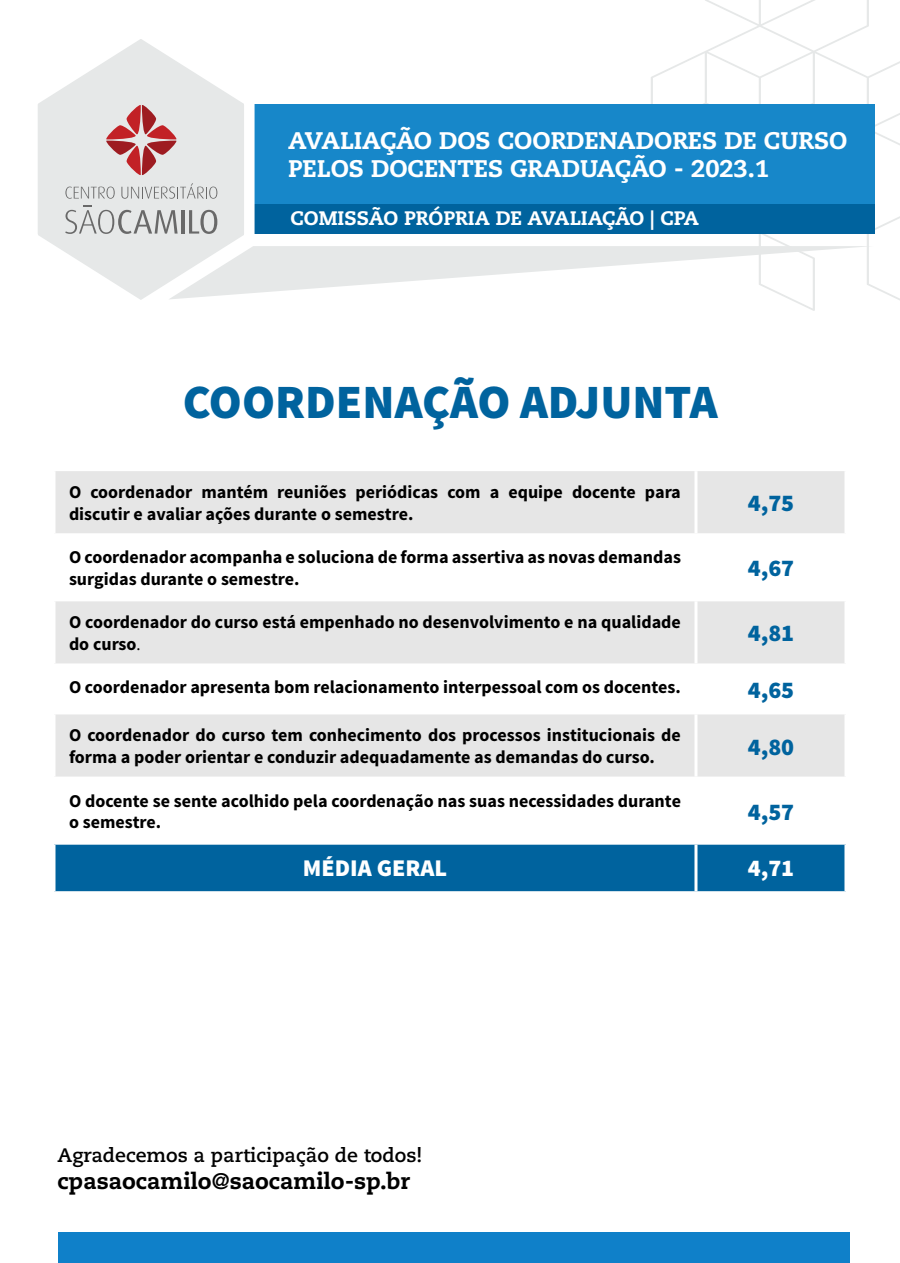
<style>
.page{position:relative;width:900px;height:1263px;background:#fff}
.page>*{position:absolute;margin:0;border:0;box-sizing:border-box;transform-origin:0 0}
.t1{font:47.85px "Source Sans Variable";color:#00639e}
.t2{font:800 24px/28.5px "Caecilia LT Std";color:#fff}
.t3{font:900 24px "Source Sans Pro";color:#00639e}
.t4{font:900 24px "Source Sans Pro";color:#fff}
.t5{font:800 22.5px "Caecilia LT Std";color:#000}
.t6{font:700 19.5px "Caecilia LT Std";color:#000}
.t7{font:800 19.5px "Caecilia LT Std";color:#fff}
.t8{font:700 18px/21.6px "Source Sans Pro";color:#000}
.s1{font-family:"Minion Pro";font-weight:400}
</style>
<div class="page">
<svg style="left:651px;top:0;width:249px;height:311px"></svg>
<div style="left:141px;top:104px;width:734px;height:116px;background:#1787c9"></div>
<div style="left:224px;top:205px;width:651px;height:29px;background:#00639e"></div>
<svg style="left:38px;top:39px;width:222px;height:261px"></svg>
<svg style="left:65px;top:206px;width:113px;height:28px;background:#c8caca"></svg>
<hr style="left:181px;top:210px;width:3px;height:24px;background:#696969">
<svg style="left:189px;top:210px;width:28px;height:24px"></svg>
<svg style="left:65px;top:102px;width:152px;height:97px;background:#dbc8c9"></svg>
<svg style="left:168px;top:246px;width:705px;height:53px"></svg>
<div style="left:58px;top:1232px;width:792px;height:31px;background:#0f80c9"></div>
<div style="left:56px;top:471px;width:788px;height:62px;background:#e6e6e6"></div>
<svg style="left:56px;top:601px;width:788px;height:175px;fill:#e6e6e6"></svg>
<div style="left:56px;top:845px;width:788px;height:46px;background:#00639e"></div>
<svg style="left:55px;top:471px;width:1px;height:62px"></svg>
<hr style="left:694px;top:471px;width:4px;height:62px;background:#f6f6f6">
<svg style="left:844px;top:471px;width:1px;height:62px"></svg>
<svg style="left:55px;top:601px;width:1px;height:62px"></svg>
<hr style="left:694px;top:601px;width:4px;height:62px;background:#f6f6f6">
<svg style="left:844px;top:601px;width:1px;height:62px"></svg>
<svg style="left:55px;top:715px;width:1px;height:61px"></svg>
<hr style="left:694px;top:714px;width:4px;height:62px;background:#f6f6f6">
<svg style="left:844px;top:715px;width:1px;height:61px"></svg>
<svg style="left:55px;top:845px;width:1px;height:46px"></svg>
<svg style="left:694px;top:845px;width:4px;height:46px"></svg>
<svg style="left:844px;top:845px;width:1px;height:46px"></svg>
<hr style="left:52px;top:663px;width:644px;height:3px;background:#fff">
<hr style="left:52px;top:711px;width:644px;height:3px;background:#fff">
<hr style="left:696px;top:663px;width:152px;height:3px;background:#fff">
<hr style="left:694px;top:666px;width:4px;height:45px;background:#fff">
<hr style="left:696px;top:711px;width:152px;height:3px;background:#fff">
<h2 class="t2" style="left:288px;top:126px;width:561px">AVALIAÇÃO DOS COORDENADORES DE CURSO<br>PELOS DOCENTES GRADUAÇÃO - 2023.1</h2>
<p class="t7" style="left:291px;top:206px;width:410px">COMISSÃO PRÓPRIA DE AVALIAÇÃO | CPA</p>
<h1 class="t1" style="left:183px;top:374px;width:536px">COORDENAÇÃO ADJUNTA</h1>
<p class="t8" style="left:69px;top:482px;width:613px">O coordenador mantém reuniões periódicas com a equipe docente para discutir e avaliar ações durante o semestre.</p>
<h2 class="t3" style="left:748px;top:488px;width:48px">4,75</h2>
<p class="t8" style="left:69px;top:547px;width:614px">O coordenador acompanha e soluciona de forma assertiva as novas demandas surgidas durante o semestre.</p>
<h2 class="t3" style="left:748px;top:553px;width:48px">4,67</h2>
<p class="t8" style="left:69px;top:612px;width:613px">O coordenador do curso está empenhado no desenvolvimento e na qualidade do curso<span class="s1">.</span></p>
<h2 class="t3" style="left:748px;top:618px;width:48px">4,81</h2>
<p class="t8" style="left:69px;top:677px;width:613px">O coordenador apresenta bom relacionamento interpessoal com os docentes.</p>
<h2 class="t3" style="left:748px;top:674px;width:48px">4,65</h2>
<p class="t8" style="left:69px;top:725px;width:613px">O coordenador do curso tem conhecimento dos processos institucionais de forma a poder orientar e conduzir adequadamente as demandas do curso.</p>
<h2 class="t3" style="left:748px;top:731px;width:48px">4,80</h2>
<p class="t8" style="left:69px;top:790px;width:614px">O docente se sente acolhido pela coordenação nas suas necessidades durante o semestre.</p>
<h2 class="t3" style="left:748px;top:796px;width:48px">4,57</h2>
<h2 class="t4" style="left:303px;top:852px;width:146px">MÉDIA GERAL</h2>
<h2 class="t4" style="left:748px;top:852px;width:48px">4,71</h2>
<p class="t6" style="left:58px;top:1144px;width:366px">Agradecemos a participação de todos!</p>
<p class="t5" style="left:58px;top:1167px;width:354px">cpasaocamilo@saocamilo-sp.br</p>
</div>
